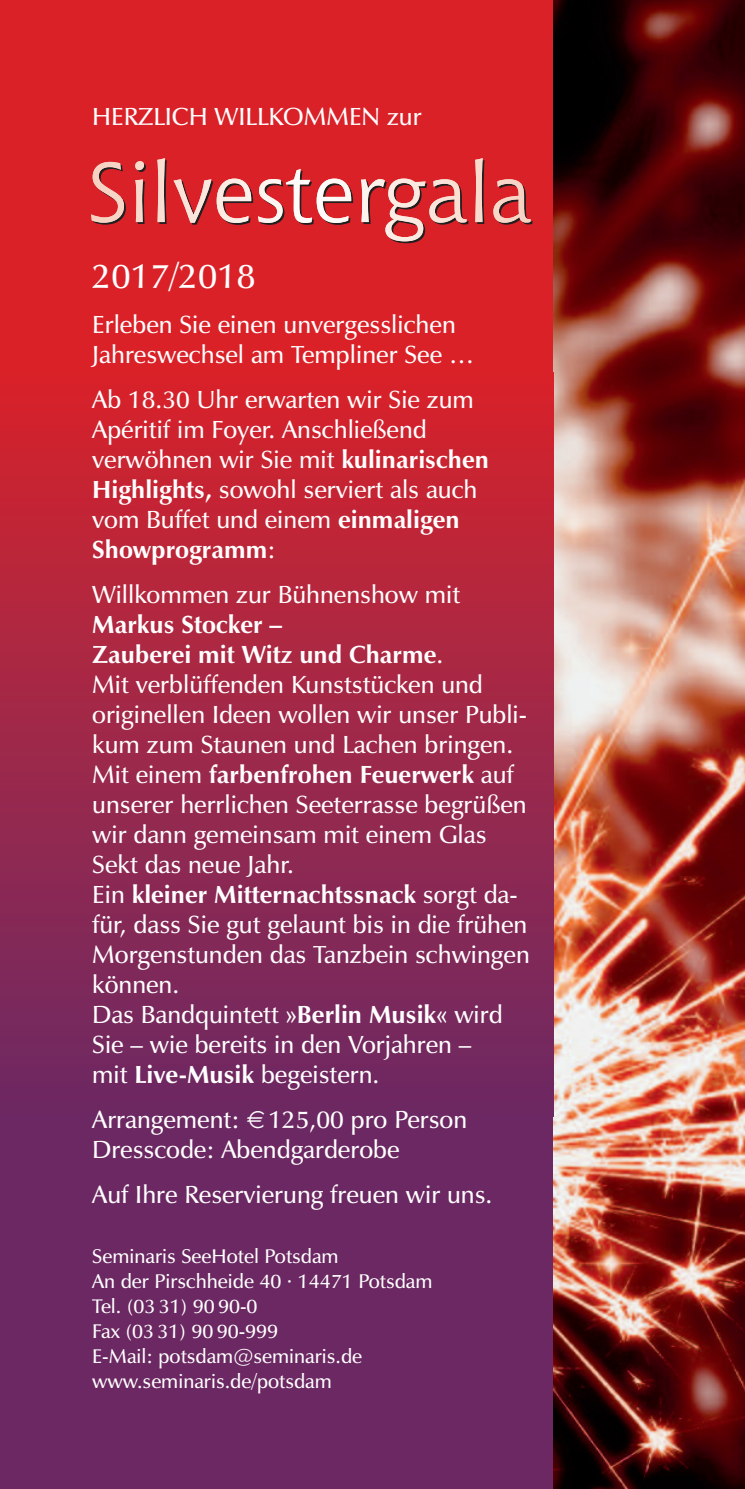
<style>
.page{position:relative;width:745px;height:1489px;background:#fff}
.page>*{position:absolute;margin:0;border:0;box-sizing:border-box;transform-origin:0 0}
.t1{font:84.25px "Chianti BT";color:#231f20}
.t2{font:600 35px "Zapf Humanist 601 BT";color:#fff}
.t3{font:600 25px/30px "Zapf Humanist 601 BT";color:#fff}
.t4{font:600 20px/25px "Zapf Humanist 601 BT";color:#fff}
.s1{font-weight:700}
</style>
<div class="page">
<div style="left:0;top:0;width:744px;height:373px;background:#db2128"></div>
<div style="left:0;top:1115px;width:744px;height:373px;background:#6c2862"></div>
<img style="left:553px;top:0;width:191px;height:1488px">
<div style="left:0;top:372px;width:553px;height:744px;background:linear-gradient(to bottom,#d6242b,#6a2a65)"></div>
<svg style="left:91px;top:158px;width:375px;height:83px"></svg>
<svg style="left:247px;top:1111px;width:17px;height:5px"></svg>
<p class="t3" style="left:92px;top:104px;width:331px">HERZLICH WILLKOMMEN zur</p>
<h1 class="t1" style="left:90px;top:160px;width:445px">Silvestergala</h1>
<h2 class="t2" style="left:92px;top:261px;width:165px">2017/2018</h2>
<p class="t3" style="left:92px;top:312px;width:383px">Erleben Sie einen unvergesslichen<br>Jahreswechsel am Templiner See …</p>
<p class="t3" style="left:92px;top:387px;width:398px">Ab 18.30 Uhr erwarten wir Sie zum<br>Apéritif im Foyer. Anschließend verwöhnen wir Sie mit <span class="s1">kulinarischen<br>Highlights,</span> sowohl serviert als auch vom Buffet und einem <span class="s1">einmaligen<br>Showprogramm</span>:</p>
<p class="t3" style="left:92px;top:582px;width:369px">Willkommen zur Bühnenshow mit</p>
<p class="t3" style="left:92px;top:612px;width:439px"><span class="s1">Markus Stocker –<br>Zauberei mit Witz und Charme</span>.<br>Mit verblüffenden Kunststücken und originellen Ideen wollen wir unser Publi&shy;kum zum Staunen und Lachen bringen.<br>Mit einem <span class="s1">farbenfrohen Feuerwerk</span> auf unserer herrlichen Seeterrasse begrüßen wir dann gemeinsam mit einem Glas<br>Sekt das neue Jahr.<br>Ein <span class="s1">kleiner Mitternachtssnack</span> sorgt da&shy;für, dass Sie gut gelaunt bis in die frühen<br>Morgenstunden das Tanzbein schwingen können.<br>Das Bandquintett <span class="s1">»Berlin Musik«</span> wird<br>Sie – wie bereits in den Vorjahren –<br>mit <span class="s1">Live-Musik</span> begeistern.</p>
<p class="t3" style="left:92px;top:1107px;width:376px">Arrangement: 125,00 pro Person<br>Dresscode: Abendgarderobe</p>
<p class="t3" style="left:92px;top:1182px;width:401px">Auf Ihre Reservierung freuen wir uns.</p>
<p class="t4" style="left:92px;top:1245px;width:341px">Seminaris SeeHotel Potsdam<br>An der Pirschheide 40 · 14471 Potsdam<br>Tel. (03 31) 90 90-0<br>Fax (03 31) 90 90-999<br>E-Mail: potsdam@seminaris.de www.seminaris.de/potsdam</p>
</div>
